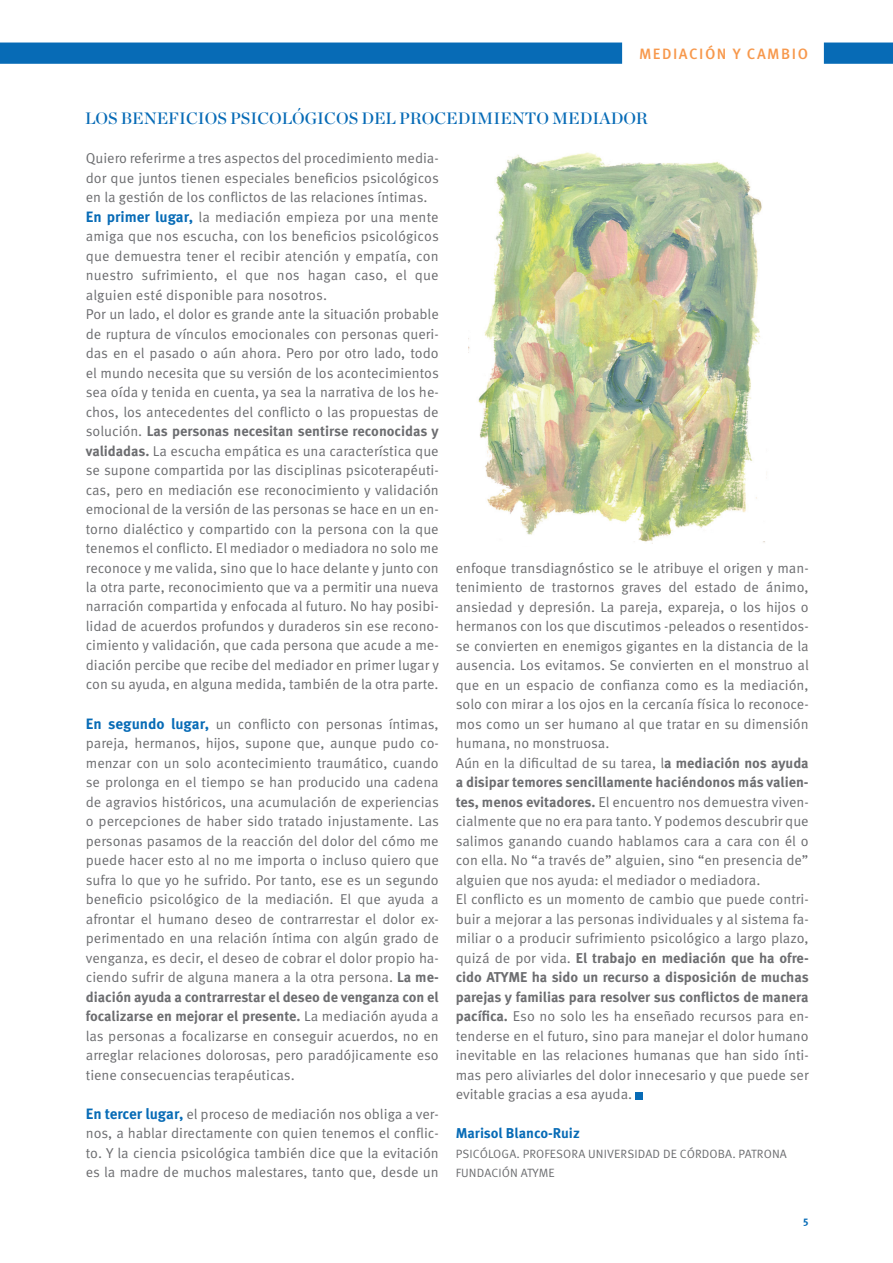
<style>
.page{position:relative;width:893px;height:1263px;background:#fff}
.page>*{position:absolute;margin:0;border:0;box-sizing:border-box;transform-origin:0 0}
.t1{font:16.5px "Chronicle Display Semi";color:#076bb6}
.t2{font:500 15px "Meta Pro";letter-spacing:.1em;color:#f7984c}
.t3{font:14.25px/19.5px "Meta Pro";color:#6c6d70}
.t4{font:700 14.25px "Meta Pro";color:#076bb6}
.t5{font:12px/19.5px "Meta Pro";letter-spacing:.01em;color:#6c6d70}
.t6{font:700 10.5px "Meta Pro";color:#076bb6}
.s1{font-weight:700;font-size:15px;color:#076bb6}
.s2{font-weight:700}
</style>
<div class="page">
<div style="left:636px;top:1092px;width:7px;height:7px;background:#076bb6"></div>
<img style="left:469px;top:152px;width:298px;height:392px">
<svg style="left:0;top:43px;width:893px;height:21px"></svg>
<p class="t2" style="left:639px;top:44px;width:170px">MEDIACIÓN Y CAMBIO</p>
<p class="t1" style="left:85px;top:105px;width:564px">LOS BENEFICIOS PSICOLÓGICOS DEL PROCEDIMIENTO MEDIADOR</p>
<p class="t3" style="left:86px;top:149px;width:355px">Quiero referirme a tres aspectos del procedimiento media&shy;dor que juntos tienen especiales beneficios psicológicos en la gestión de los conflictos de las relaciones íntimas.<br><span class="s1">En primer lugar,</span> la mediación empieza por una mente amiga que nos escucha, con los beneficios psicológicos que demuestra tener el recibir atención y empatía, con nuestro sufrimiento, el que nos hagan caso, el que alguien esté disponible para nosotros.<br>Por un lado, el dolor es grande ante la situación probable de ruptura de vínculos emocionales con personas queri&shy;das en el pasado o aún ahora. Pero por otro lado, todo el mundo necesita que su versión de los acontecimientos sea oída y tenida en cuenta, ya sea la narrativa de los he&shy;chos, los antecedentes del conflicto o las propuestas de solución. <span class="s2">Las personas necesitan sentirse reconocidas y validadas.</span> La escucha empática es una característica que se supone compartida por las disciplinas psicoterapéuti&shy;cas, pero en mediación ese reconocimiento y validación emocional de la versión de las personas se hace en un en&shy;torno dialéctico y compartido con la persona con la que tenemos el conflicto. El mediador o mediadora no solo me reconoce y me valida, sino que lo hace delante y junto con la otra parte, reconocimiento que va a permitir una nueva narración compartida y enfocada al futuro. No hay posibi&shy;lidad de acuerdos profundos y duraderos sin ese recono&shy;cimiento y validación, que cada persona que acude a me&shy;diación percibe que recibe del mediador en primer lugar y con su ayuda, en alguna medida, también de la otra parte.</p>
<p class="t3" style="left:86px;top:714px;width:355px;text-align:justify"><span class="s1">En segundo lugar,</span> un conflicto con personas íntimas, pareja, hermanos, hijos, supone que, aunque pudo co&shy;menzar con un solo acontecimiento traumático, cuando se prolonga en el tiempo se han producido una cadena de agravios históricos, una acumulación de experiencias o percepciones de haber sido tratado injustamente. Las personas pasamos de la reacción del dolor del cómo me puede hacer esto al no me importa o incluso quiero que sufra lo que yo he sufrido. Por tanto, ese es un segundo beneficio psicológico de la mediación. El que ayuda a afrontar el humano deseo de contrarrestar el dolor ex&shy;perimentado en una relación íntima con algún grado de venganza, es decir, el deseo de cobrar el dolor propio ha&shy;ciendo sufrir de alguna manera a la otra persona. <span class="s2">La me&shy;diación ayuda a contrarrestar el deseo de venganza con el focalizarse en mejorar el presente.</span> La mediación ayuda a las personas a focalizarse en conseguir acuerdos, no en arreglar relaciones dolorosas, pero paradójicamente eso tiene consecuencias terapéuticas.</p>
<p class="t3" style="left:86px;top:1104px;width:354px;text-align:justify"><span class="s1">En tercer lugar,</span> el proceso de mediación nos obliga a ver&shy;nos, a hablar directamente con quien tenemos el conflic&shy;to. Y la ciencia psicológica también dice que la evitación es la madre de muchos malestares, tanto que, desde un</p>
<p class="t3" style="left:456px;top:558px;width:355px">enfoque transdiagnóstico se le atribuye el origen y man&shy;tenimiento de trastornos graves del estado de ánimo, ansiedad y depresión. La pareja, expareja, o los hijos o hermanos con los que discutimos -peleados o resentidos&shy;se convierten en enemigos gigantes en la distancia de la ausencia. Los evitamos. Se convierten en el monstruo al que en un espacio de confianza como es la mediación, solo con mirar a los ojos en la cercanía física lo reconoce&shy;mos como un ser humano al que tratar en su dimensión humana, no monstruosa.<br>Aún en la dificultad de su tarea, l<span class="s2">a mediación nos ayuda a disipar temores sencillamente haciéndonos más valien&shy;tes, menos evitadores.</span> El encuentro nos demuestra viven&shy;cialmente que no era para tanto. Y podemos descubrir que salimos ganando cuando hablamos cara a cara con él o con ella. No “a través de” alguien, sino “en presencia de” alguien que nos ayuda: el mediador o mediadora.<br>El conflicto es un momento de cambio que puede contri&shy;buir a mejorar a las personas individuales y al sistema fa&shy;miliar o a producir sufrimiento psicológico a largo plazo, quizá de por vida. <span class="s2">El trabajo en mediación que ha ofre&shy;cido ATYME ha sido un recurso a disposición de muchas parejas y familias para resolver sus conflictos de manera pacífica.</span> Eso no solo les ha enseñado recursos para en&shy;tenderse en el futuro, sino para manejar el dolor humano inevitable en las relaciones humanas que han sido ínti&shy;mas pero aliviarles del dolor innecesario y que puede ser evitable gracias a esa ayuda.</p>
<p class="t4" style="left:456px;top:1124px;width:126px">Marisol Blanco-Ruiz</p>
<p class="t5" style="left:456px;top:1144px;width:333px">PSICÓLOGA. PROFESORA UNIVERSIDAD DE CÓRDOBA. PATRONA<br>FUNDACIÓN ATYME</p>
<p class="t6" style="left:803px;top:1214px;width:7px">5</p>
</div>
